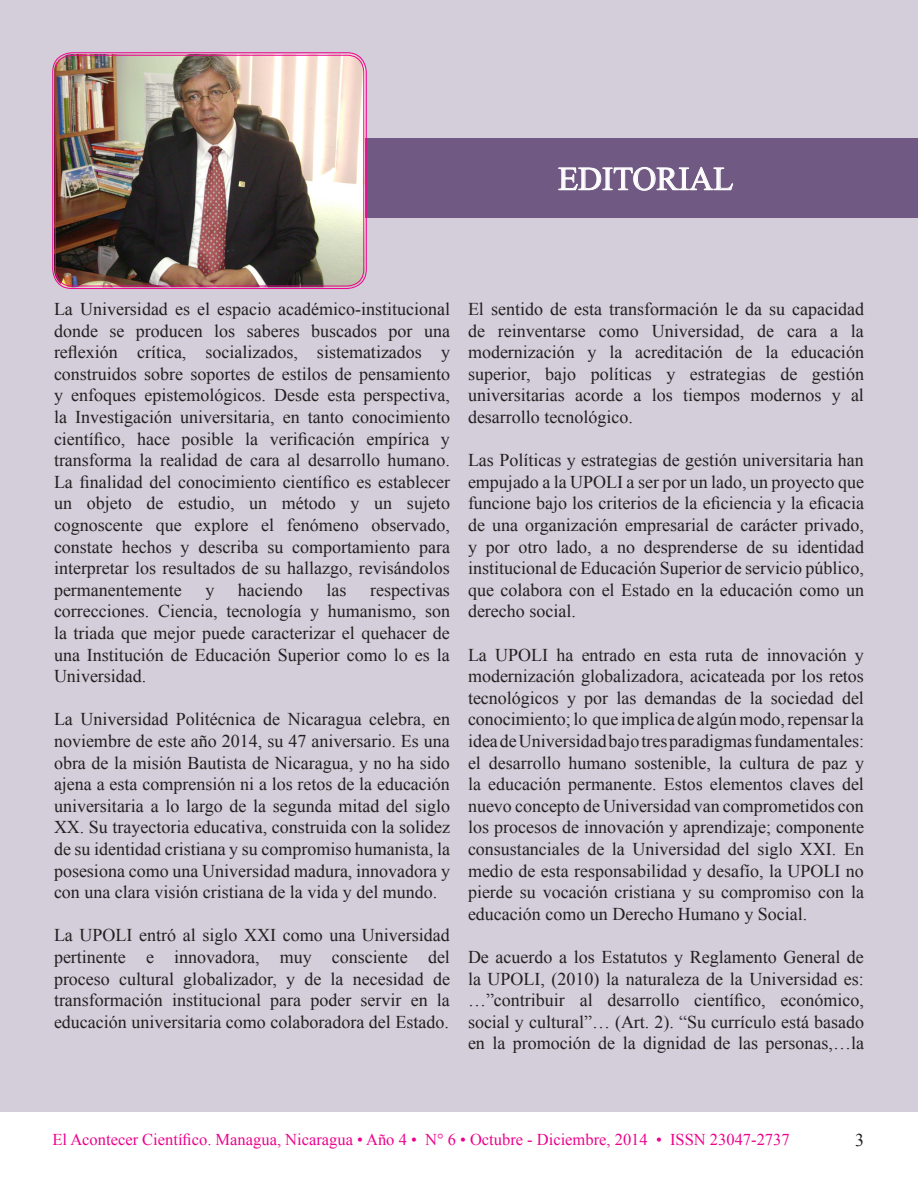
<style>
.page{position:relative;width:918px;height:1188px;background:#fff}
.page>*{position:absolute;margin:0;border:0;box-sizing:border-box;transform-origin:0 0}
.t1{font:33px "Times New Roman";color:#fff}
.t2{font:18px/21.6px "Times New Roman";color:#231f20;text-align:justify}
.t3{font:16.5px "Times New Roman";color:#ed028c}
</style>
<div class="page">
<div style="left:0;top:0;width:918px;height:1112px;background:#d4cdda"></div>
<div style="left:348px;top:138px;width:570px;height:80px;background:#705983"></div>
<svg style="left:558px;top:167px;width:175px;height:24px"></svg>
<img style="left:54px;top:54px;width:311px;height:233px">
<div style="left:52px;top:52px;width:315px;height:237px;border:1px solid #ed028c;border-radius:19px"></div>
<div style="left:55px;top:55px;width:309px;height:231px;border:1px solid #ed028c;border-radius:17px"></div>
<p class="t1" style="left:558px;top:157px;width:177px">EDITORIAL</p>
<p class="t2" style="left:54px;top:298px;width:398px">La Universidad es el espacio académico-institucional donde se producen los saberes buscados por una reflexión crítica, socializados, sistematizados y construidos sobre soportes de estilos de pensamiento y enfoques epistemológicos. Desde esta perspectiva, la Investigación universitaria, en tanto conocimiento científico, hace posible la verificación empírica y transforma la realidad de cara al desarrollo humano.<br>La finalidad del conocimiento científico es establecer un objeto de estudio, un método y un sujeto cognoscente que explore el fenómeno observado, constate hechos y describa su comportamiento para interpretar los resultados de su hallazgo, revisándolos permanentemente</p>
<p class="t2" style="left:54px;top:579px;width:398px;text-indent:316px">respectivas correcciones. Ciencia, tecnología y humanismo, son la triada que mejor puede caracterizar el quehacer de una Institución de Educación Superior como lo es la Universidad.</p>
<p class="t2" style="left:54px;top:708px;width:398px">La Universidad Politécnica de Nicaragua celebra, en noviembre de este año 2014, su 47 aniversario. Es una obra de la misión Bautista de Nicaragua, y no ha sido ajena a esta comprensión ni a los retos de la educación universitaria a lo largo de la segunda mitad del siglo XX. Su trayectoria educativa, construida con la solidez de su identidad cristiana y su compromiso humanista, la posesiona como una Universidad madura, innovadora y con una clara visión cristiana de la vida y del mundo.</p>
<p class="t2" style="left:54px;top:924px;width:397px">La UPOLI entró al siglo XXI como una Universidad pertinente e innovadora, muy consciente del proceso cultural globalizador, y de la necesidad de transformación institucional para poder servir en la educación universitaria como colaboradora del Estado.</p>
<p class="t2" style="left:205px;top:579px;width:10px">y</p>
<p class="t2" style="left:238px;top:579px;width:66px">haciendo</p>
<p class="t2" style="left:327px;top:579px;width:21px">las</p>
<p class="t2" style="left:468px;top:298px;width:397px">El sentido de esta transformación le da su capacidad de reinventarse como Universidad, de cara a la modernización y la acreditación de la educación superior, bajo políticas y estrategias de gestión universitarias acorde a los tiempos modernos y al desarrollo tecnológico.</p>
<p class="t2" style="left:468px;top:449px;width:398px">Las Políticas y estrategias de gestión universitaria han empujado a la UPOLI a ser por un lado, un proyecto que funcione bajo los criterios de la eficiencia y la eficacia de una organización empresarial de carácter privado, y por otro lado, a no desprenderse de su identidad institucional de Educación Superior de servicio público, que colabora con el Estado en la educación como un derecho social.</p>
<p class="t2" style="left:468px;top:643px;width:398px">La UPOLI ha entrado en esta ruta de innovación y modernización globalizadora, acicateada por los retos tecnológicos y por las demandas de la sociedad del conocimiento; lo que implica de algún modo, repensar la idea de Universidad bajo tres paradigmas fundamentales: el desarrollo humano sostenible, la cultura de paz y la educación permanente. Estos elementos claves del nuevo concepto de Universidad van comprometidos con los procesos de innovación y aprendizaje; componente consustanciales de la Universidad del siglo XXI. En medio de esta responsabilidad y desafío, la UPOLI no pierde su vocación cristiana y su compromiso con la educación como un Derecho Humano y Social.</p>
<p class="t2" style="left:468px;top:946px;width:398px">De acuerdo a los Estatutos y Reglamento General de la UPOLI, (2010) la naturaleza de la Universidad es: …”contribuir al desarrollo científico, económico, social y cultural”… (Art. 2). “Su currículo está basado en la promoción de la dignidad de las personas,…la</p>
<p class="t3" style="left:52px;top:1129px;width:739px">El Acontecer Científico. Managua, Nicaragua • Año 4 • N° 6 • Octubre - Diciembre, 2014 • ISSN 23047-2737</p>
<p class="t2" style="left:855px;top:1129px;width:10px">3</p>
</div>
